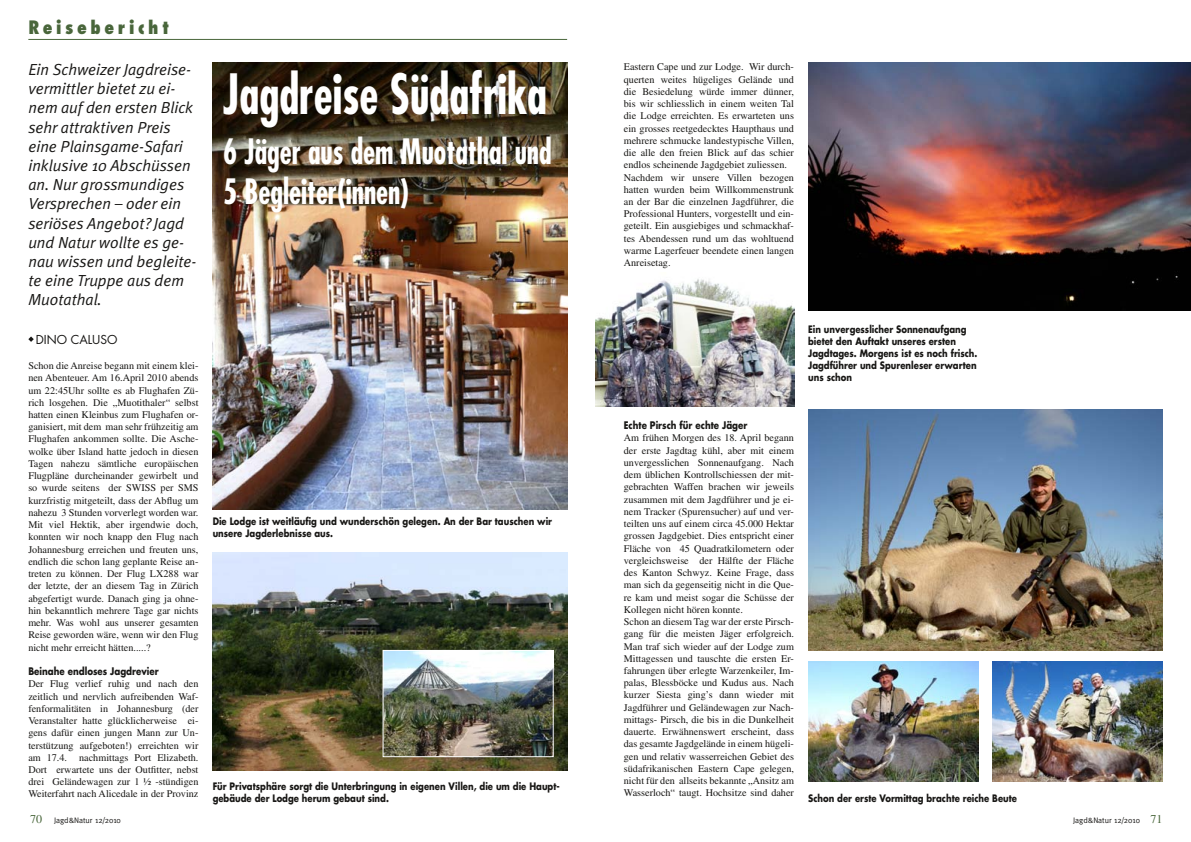
<style>
.page{position:relative;width:1191px;height:842px;background:#fff}
.page>*{position:absolute;margin:0;border:0;box-sizing:border-box;transform-origin:0 0}
.t1{font:700 condensed 54px "Futura";color:#fff;scale:.85 1}
.t2{font:700 condensed 34px/40.8px "Futura";color:#fff;scale:.85 1}
.t3{font:800 condensed 18px "Futura";letter-spacing:.2em;color:#49663b}
.t4{font:italic 16px/19.2px "Meta Plus Normal";color:#181715}
.t5{font:12px "Futura";color:#181715}
.t6{font:10.2px/12.2px "Times";color:#181715;text-align:justify}
.t7{font:700 10.2px "Futura";color:#181715;scale:.85 1}
.t8{font:700 10px/12px "Futura";color:#181715;scale:.85 1}
.t9{font:8px "Meta";color:#181715}
.s1{font-family:"Times";font-size:12px;color:#49663b}
</style>
<div class="page">
<hr style="left:28px;top:39px;width:539px;height:1px;background:#49663b">
<img style="left:213px;top:62px;width:354px;height:447px">
<img style="left:213px;top:553px;width:354px;height:217px">
<img style="left:808px;top:62px;width:383px;height:249px">
<img style="left:595px;top:279px;width:199px;height:128px">
<img style="left:808px;top:661px;width:170px;height:120px">
<img style="left:992px;top:661px;width:170px;height:120px">
<img style="left:385px;top:652px;width:166px;height:103px">
<div style="left:383px;top:650px;width:170px;height:107px;border:1px solid #fff"></div>
<img style="left:808px;top:409px;width:354px;height:241px">
<svg style="left:28px;top:336px;width:6px;height:6px"></svg>
<h3 class="t3" style="left:28px;top:16px;width:142px">Reisebericht</h3>
<p class="t4" style="left:28px;top:60px;width:169px">Ein Schweizer Jagdreise&shy;vermittler bietet zu ei&shy;nem auf den ersten Blick sehr attraktiven Preis eine Plainsgame-Safari inklusive 10 Abschüssen an. Nur grossmundiges<br>Versprechen – oder ein seriöses Angebot? Jagd und Natur wollte es ge&shy;nau wissen und begleite&shy;te eine Truppe aus dem<br>Muotathal.</p>
<p class="t5" style="left:36px;top:331px;width:83px">DINO CALUSO</p>
<p class="t6" style="left:28px;top:359px;width:172px">Schon die Anreise begann mit einem klei&shy;nen Abenteuer. Am 16.April 2010 abends um 22:45Uhr sollte es ab Flughafen Zü&shy;rich losgehen. Die „Muotithaler“ selbst hatten einen Kleinbus zum Flughafen or&shy;ganisiert, mit dem man sehr frühzeitig am Flughafen ankommen sollte. Die Asche&shy;wolke über Island hatte jedoch in diesen Tagen nahezu sämtliche europäischen Flugpläne durcheinander gewirbelt und so wurde seitens der SWISS per SMS kurzfristig mitgeteilt, dass der Abflug um nahezu 3 Stunden vorverlegt worden war.<br>Mit viel Hektik, aber irgendwie doch, konnten wir noch knapp den Flug nach Johannesburg erreichen und freuten uns, endlich die schon lang geplante Reise an&shy;treten zu können. Der Flug LX288 war der letzte, der an diesem Tag in Zürich abgefertigt wurde. Danach ging ja ohne&shy;hin bekanntlich mehrere Tage gar nichts mehr. Was wohl aus unserer gesamten Reise geworden wäre, wenn wir den Flug nicht mehr erreicht hätten.....?</p>
<p class="t7" style="left:28px;top:664px;width:155px">Beinahe endloses Jagdrevier</p>
<p class="t6" style="left:28px;top:678px;width:172px">Der Flug verlief ruhig und nach den zeitlich und nervlich aufreibenden Waf&shy;fenformalitäten in Johannesburg (der Veranstalter hatte glücklicherweise ei&shy;gens dafür einen jungen Mann zur Un&shy;terstützung aufgeboten!) erreichten wir am 17.4. nachmittags Port Elizabeth.<br>Dort erwartete uns der Outfitter, nebst drei Geländewagen zur 1 ½ -stündigen Weiterfahrt nach Alicedale in der Provinz</p>
<p class="t9" style="left:30px;top:816px;width:92px"><span class="s1">70</span> Jagd&amp;Natur 12/2010</p>
<h1 class="t1" style="left:223px;top:61px;width:382px">Jagdreise Südafrika</h1>
<h2 class="t2" style="left:223px;top:131px;width:388px">6 Jäger aus dem Muotathal und<br>5 Begleiter(innen)</h2>
<p class="t8" style="left:213px;top:515px;width:401px">Die Lodge ist weitläufig und wunderschön gelegen. An der Bar tauschen wir unsere Jagderlebnisse aus.</p>
<p class="t8" style="left:213px;top:779px;width:410px">Für Privatsphäre sorgt die Unterbringung in eigenen Villen, die um die Haupt&shy;gebäude der Lodge herum gebaut sind.</p>
<p class="t6" style="left:624px;top:61px;width:172px;text-align:left">Eastern Cape und zur Lodge. Wir durch&shy;querten weites hügeliges Gelände und die Besiedelung würde immer dünner, bis wir schliesslich in einem weiten Tal die Lodge erreichten. Es erwarteten uns ein grosses reetgedecktes Haupthaus und mehrere schmucke landestypische Villen, die alle den freien Blick auf das schier endlos scheinende Jagdgebiet zuliessen.<br>Nachdem wir unsere Villen bezogen hatten wurden beim Willkommenstrunk an der Bar die einzelnen Jagdführer, die Professional Hunters, vorgestellt und ein&shy;geteilt. Ein ausgiebiges und schmackhaf&shy;tes Abendessen rund um das wohltuend warme Lagerfeuer beendete einen langen Anreisetag.</p>
<p class="t8" style="left:808px;top:323px;width:201px">Ein unvergesslicher Sonnenaufgang bietet den Auftakt unseres ersten<br>Jagdtages. Morgens ist es noch frisch.<br>Jagdführer und Spurenleser erwarten uns schon</p>
<p class="t7" style="left:624px;top:418px;width:147px">Echte Pirsch für echte Jäger</p>
<p class="t6" style="left:624px;top:432px;width:172px;text-align:left">Am frühen Morgen des 18. April begann der erste Jagdtag kühl, aber mit einem unvergesslichen Sonnenaufgang. Nach dem üblichen Kontrollschiessen der mit&shy;gebrachten Waffen brachen wir jeweils zusammen mit dem Jagdführer und je ei&shy;nem Tracker (Spurensucher) auf und ver&shy;teilten uns auf einem circa 45.000 Hektar grossen Jagdgebiet. Dies entspricht einer Fläche von 45 Quadratkilometern oder vergleichsweise der Hälfte der Fläche des Kanton Schwyz. Keine Frage, dass man sich da gegenseitig nicht in die Que&shy;re kam und meist sogar die Schüsse der Kollegen nicht hören konnte.<br>Schon an diesem Tag war der erste Pirsch&shy;gang für die meisten Jäger erfolgreich.<br>Man traf sich wieder auf der Lodge zum Mittagessen und tauschte die ersten Er&shy;fahrungen über erlegte Warzenkeiler, Im&shy;palas, Blessböcke und Kudus aus. Nach kurzer Siesta ging’s dann wieder mit Jagdführer und Geländewagen zur Nach&shy;mittags- Pirsch, die bis in die Dunkelheit dauerte. Erwähnenswert erscheint, dass das gesamte Jagdgelände in einem hügeli&shy;gen und relativ wasserreichen Gebiet des südafrikanischen Eastern Cape gelegen, nicht für den allseits bekannte „Ansitz am Wasserloch“ taugt. Hochsitze sind daher</p>
<p class="t8" style="left:808px;top:792px;width:247px">Schon der erste Vormittag brachte reiche Beute</p>
<p class="t9" style="left:1073px;top:816px;width:91px">Jagd&amp;Natur 12/2010 <span class="s1">71</span></p>
</div>
